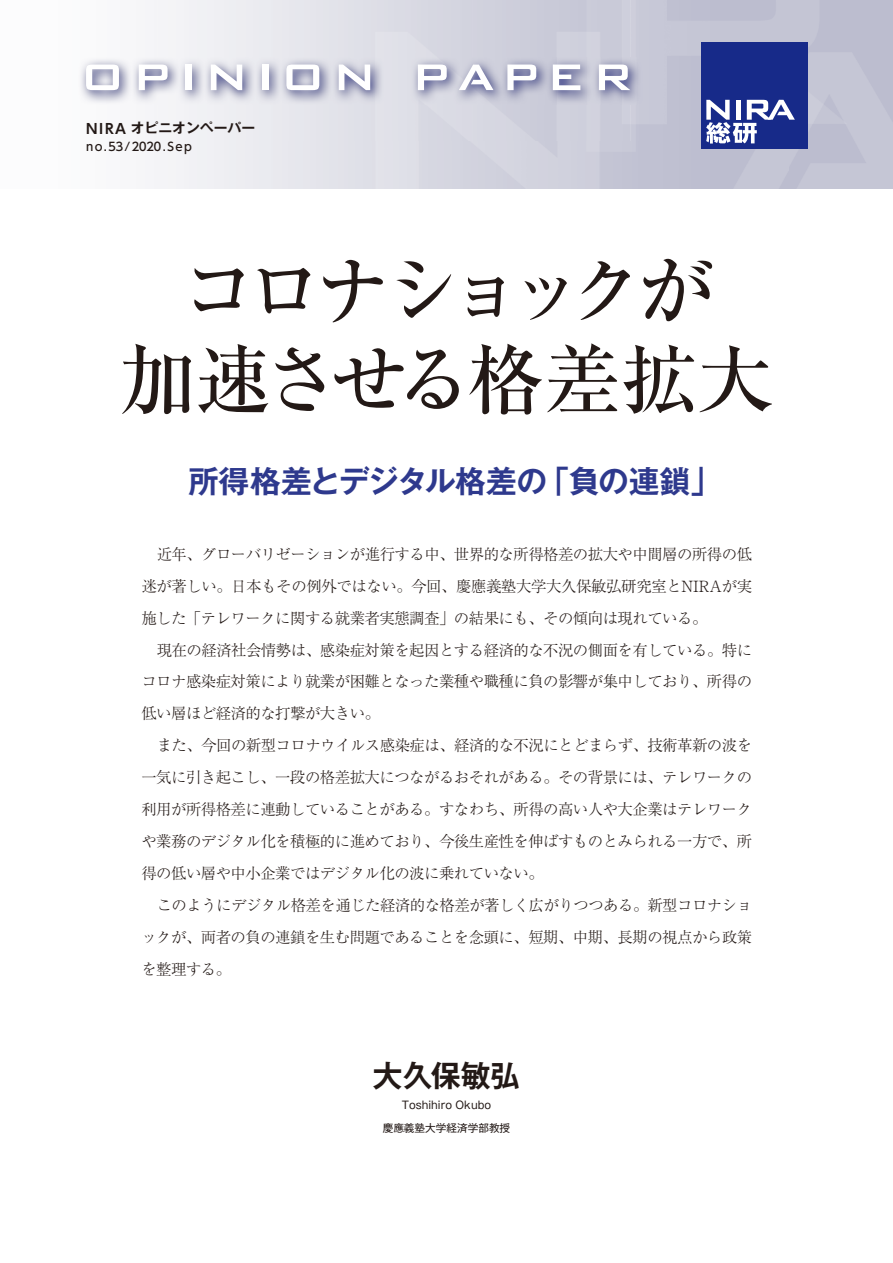
<style>
.page{position:relative;width:893px;height:1263px;background:#fff}
.page>*{position:absolute;margin:0;border:0;box-sizing:border-box;transform-origin:0 0}
.t1{font:500 76.5px/89.2px "Ryumin Pro";letter-spacing:-.105em;color:#231916;text-align:center}
.t2{font:700 30.9px "Gothic MB101 Pro De";letter-spacing:-.02em;color:#2e398d}
.t3{font:700 29.7px "Gothic MB101 Pro De";letter-spacing:-.01em;color:#231916}
.t4{font:300 15.45px/32px "Ryumin Pro";letter-spacing:-.035em;color:#231916;text-align:justify}
.t5{font:700 13.8px "Gothic MB101 Pro De";color:#231916}
.t6{font:500 11.7px "MO Clear Tone SG";color:#231916}
.t7{font:10.65px/23.4px "Gothic MB101 Pro";color:#231916;text-align:center}
.s1{font-family:"MO Clear Tone SG";font-weight:600}
</style>
<div class="page">
<img style="left:145px;top:0;width:748px;height:189px">
<img style="left:80px;top:57px;width:562px;height:47px">
<svg style="left:553px;top:65px;width:27px;height:25px"></svg>
<svg style="left:599px;top:65px;width:31px;height:25px"></svg>
<svg style="left:459px;top:65px;width:34px;height:25px"></svg>
<svg style="left:211px;top:65px;width:31px;height:25px"></svg>
<svg style="left:339px;top:65px;width:31px;height:25px"></svg>
<div style="left:186px;top:65px;width:6px;height:25px;background:#fff"></div>
<div style="left:262px;top:65px;width:6px;height:25px;background:#fff"></div>
<svg style="left:139px;top:65px;width:29px;height:25px"></svg>
<svg style="left:418px;top:65px;width:29px;height:25px"></svg>
<svg style="left:507px;top:65px;width:29px;height:25px"></svg>
<svg style="left:86px;top:65px;width:33px;height:25px"></svg>
<svg style="left:286px;top:65px;width:33px;height:25px"></svg>
<div style="left:701px;top:43px;width:106px;height:106px;background:#172a89"></div>
<svg style="left:706px;top:100px;width:89px;height:44px"></svg>
<p class="t5" style="left:86px;top:117px;width:171px"><span class="s1">NIRA</span> オピニオンペーパー</p>
<p class="t6" style="left:86px;top:139px;width:107px">no.53/2020.Sep</p>
<h1 class="t1" style="left:120px;top:240px;width:655px">コロナショックが<br>加速させる格差拡大</h1>
<h2 class="t2" style="left:188px;top:455px;width:535px">所得格差とデジタル格差の「負の連鎖」</h2>
<p class="t4" style="left:141px;top:537px;width:612px;text-indent:15px">近年、グローバリゼーションが進行する中、世界的な所得格差の拡大や中間層の所得の低迷が著しい。日本もその例外ではない。今回、慶應義塾大学大久保敏弘研究室とNIRAが実施した「テレワークに関する就業者実態調査」の結果にも、その傾向は現れている。</p>
<p class="t4" style="left:141px;top:633px;width:612px;text-indent:15px">現在の経済社会情勢は、感染症対策を起因とする経済的な不況の側面を有している。特にコロナ感染症対策により就業が困難となった業種や職種に負の影響が集中しており、所得の低い層ほど経済的な打撃が大きい。</p>
<p class="t4" style="left:141px;top:728px;width:612px;text-indent:15px">また、今回の新型コロナウイルス感染症は、経済的な不況にとどまらず、技術革新の波を一気に引き起こし、一段の格差拡大につながるおそれがある。その背景には、テレワークの利用が所得格差に連動していることがある。すなわち、所得の高い人や大企業はテレワークや業務のデジタル化を積極的に進めており、今後生産性を伸ばすものとみられる一方で、所得の低い層や中小企業ではデジタル化の波に乗れていない。</p>
<p class="t4" style="left:141px;top:888px;width:612px;text-indent:15px">このようにデジタル格差を通じた経済的な格差が著しく広がりつつある。新型コロナショックが、両者の負の連鎖を生む問題であることを念頭に、短期、中期、長期の視点から政策を整理する。</p>
<h3 class="t3" style="left:373px;top:1051px;width:149px">大久保敏弘</h3>
<p class="t7" style="left:383px;top:1091px;width:129px">Toshihiro Okubo<br>慶應義塾大学経済学部教授</p>
</div>
